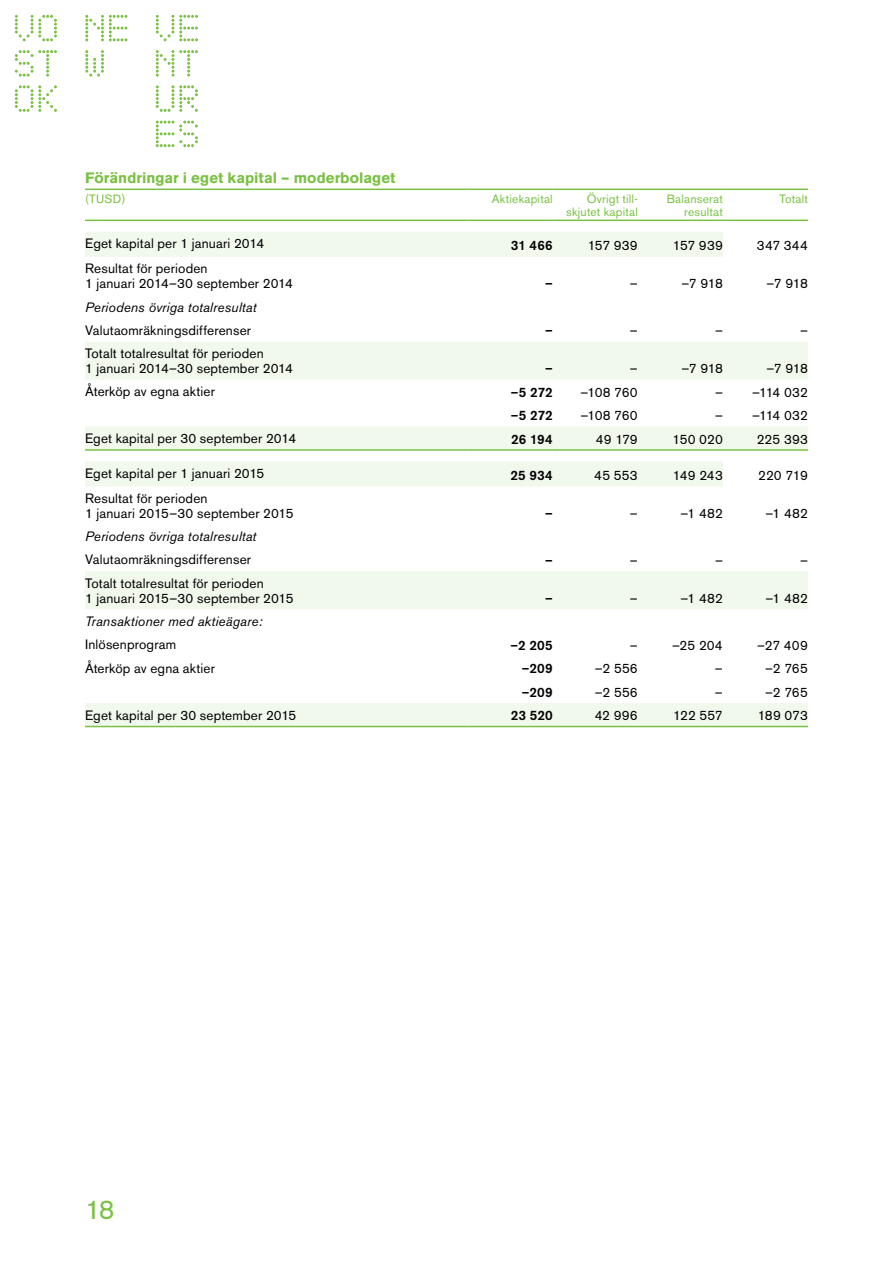
<style>
.page{position:relative;width:893px;height:1263px;background:#fff}
.page>*{position:absolute;margin:0;border:0;box-sizing:border-box;transform-origin:0 0}
.t1{font:27px "Akzidenz Grotesk BE";color:#7ac143}
.t2{font:700 15px "Akzidenz Grotesk BE";letter-spacing:.005em;color:#7ac143}
.t3{font:13.5px/15px "Akzidenz Grotesk BE";letter-spacing:.01em;color:#000}
.t4{font:italic 13.5px "Akzidenz Grotesk BE";letter-spacing:.01em;color:#000}
.t5{font:500 13.5px "Akzidenz Grotesk BE";letter-spacing:.015em;color:#000}
.t6{font:12px/13.5px "Akzidenz Grotesk BE";letter-spacing:.02em;color:#7ac143;text-align:right}
</style>
<div class="page">
<svg style="left:15px;top:50px;width:42px;height:27px"></svg>
<svg style="left:15px;top:15px;width:42px;height:26px"></svg>
<svg style="left:15px;top:85px;width:42px;height:27px"></svg>
<svg style="left:156px;top:85px;width:42px;height:27px"></svg>
<svg style="left:156px;top:121px;width:42px;height:26px"></svg>
<svg style="left:156px;top:50px;width:42px;height:27px"></svg>
<svg style="left:156px;top:15px;width:42px;height:26px"></svg>
<svg style="left:85px;top:50px;width:19px;height:27px"></svg>
<svg style="left:85px;top:15px;width:42px;height:26px"></svg>
<svg style="left:85px;top:232px;width:723px;height:494px"></svg>
<hr style="left:85px;top:189px;width:383px;height:1px;background:#7ac143">
<hr style="left:468px;top:189px;width:85px;height:1px;background:#7ac143">
<hr style="left:553px;top:189px;width:85px;height:1px;background:#7ac143">
<hr style="left:638px;top:189px;width:85px;height:1px;background:#7ac143">
<hr style="left:723px;top:189px;width:85px;height:1px;background:#7ac143">
<hr style="left:85px;top:220px;width:383px;height:1px;background:#7ac143">
<hr style="left:468px;top:220px;width:85px;height:1px;background:#7ac143">
<hr style="left:553px;top:220px;width:85px;height:1px;background:#7ac143">
<hr style="left:638px;top:220px;width:85px;height:1px;background:#7ac143">
<hr style="left:723px;top:220px;width:85px;height:1px;background:#7ac143">
<hr style="left:85px;top:726px;width:383px;height:1px;background:#7ac143">
<hr style="left:468px;top:726px;width:85px;height:1px;background:#7ac143">
<hr style="left:553px;top:726px;width:85px;height:1px;background:#7ac143">
<hr style="left:638px;top:726px;width:85px;height:1px;background:#7ac143">
<hr style="left:723px;top:726px;width:85px;height:1px;background:#7ac143">
<hr style="left:85px;top:449px;width:383px;height:2px;background:#7ac143">
<hr style="left:468px;top:449px;width:85px;height:2px;background:#7ac143">
<hr style="left:553px;top:449px;width:85px;height:2px;background:#7ac143">
<hr style="left:638px;top:449px;width:85px;height:2px;background:#7ac143">
<hr style="left:723px;top:449px;width:85px;height:2px;background:#7ac143">
<p class="t2" style="left:85px;top:169px;width:312px">Förändringar i eget kapital – moderbolaget</p>
<p class="t6" style="left:85px;top:192px;width:42px">(TUSD)</p>
<p class="t6" style="left:492px;top:192px;width:62px">Aktiekapital</p>
<p class="t6" style="left:566px;top:192px;width:73px">Övrigt till&shy;skjutet kapital</p>
<p class="t6" style="left:667px;top:192px;width:58px">Balanserat resultat</p>
<p class="t6" style="left:779px;top:192px;width:30px">Totalt</p>
<p class="t3" style="left:85px;top:236px;width:181px">Eget kapital per 1 januari 2014</p>
<p class="t5" style="left:511px;top:237px;width:43px">31 466</p>
<p class="t3" style="left:588px;top:238px;width:52px">157 939</p>
<p class="t3" style="left:673px;top:238px;width:52px">157 939</p>
<p class="t3" style="left:757px;top:238px;width:52px">347 344</p>
<p class="t3" style="left:85px;top:261px;width:210px">Resultat för perioden<br>1 januari 2014–30 september 2014</p>
<p class="t5" style="left:545px;top:275px;width:9px">–</p>
<p class="t3" style="left:630px;top:276px;width:9px">–</p>
<p class="t3" style="left:682px;top:276px;width:43px">–7 918</p>
<p class="t3" style="left:767px;top:276px;width:43px">–7 918</p>
<p class="t4" style="left:85px;top:299px;width:173px">Periodens övriga totalresultat</p>
<p class="t3" style="left:85px;top:322px;width:168px">Valutaomräkningsdifferenser</p>
<p class="t5" style="left:545px;top:322px;width:9px">–</p>
<p class="t3" style="left:630px;top:323px;width:9px">–</p>
<p class="t3" style="left:715px;top:323px;width:9px">–</p>
<p class="t3" style="left:800px;top:323px;width:9px">–</p>
<p class="t3" style="left:85px;top:346px;width:210px">Totalt totalresultat för perioden<br>1 januari 2014–30 september 2014</p>
<p class="t5" style="left:545px;top:360px;width:9px">–</p>
<p class="t3" style="left:630px;top:361px;width:9px">–</p>
<p class="t3" style="left:682px;top:361px;width:43px">–7 918</p>
<p class="t3" style="left:767px;top:361px;width:43px">–7 918</p>
<p class="t3" style="left:85px;top:384px;width:131px">Återköp av egna aktier</p>
<p class="t5" style="left:511px;top:384px;width:43px">–5 272</p>
<p class="t3" style="left:580px;top:384px;width:59px">–108 760</p>
<p class="t3" style="left:715px;top:384px;width:94px">– –114 032</p>
<p class="t5" style="left:511px;top:407px;width:43px">–5 272</p>
<p class="t3" style="left:580px;top:408px;width:59px">–108 760</p>
<p class="t3" style="left:715px;top:408px;width:94px">– –114 032</p>
<p class="t3" style="left:85px;top:431px;width:213px">Eget kapital per 30 september 2014</p>
<p class="t5" style="left:511px;top:431px;width:43px">26 194</p>
<p class="t3" style="left:596px;top:431px;width:43px">49 179</p>
<p class="t3" style="left:673px;top:431px;width:52px">150 020</p>
<p class="t3" style="left:757px;top:431px;width:53px">225 393</p>
<p class="t3" style="left:85px;top:466px;width:181px">Eget kapital per 1 januari 2015</p>
<p class="t5" style="left:510px;top:467px;width:44px">25 934</p>
<p class="t3" style="left:594px;top:468px;width:45px">45 553</p>
<p class="t3" style="left:673px;top:468px;width:51px">149 243</p>
<p class="t3" style="left:758px;top:468px;width:51px">220 719</p>
<p class="t3" style="left:85px;top:491px;width:210px">Resultat för perioden<br>1 januari 2015–30 september 2015</p>
<p class="t5" style="left:545px;top:505px;width:9px">–</p>
<p class="t3" style="left:630px;top:506px;width:9px">–</p>
<p class="t3" style="left:681px;top:506px;width:44px">–1 482</p>
<p class="t3" style="left:766px;top:506px;width:44px">–1 482</p>
<p class="t4" style="left:85px;top:528px;width:173px">Periodens övriga totalresultat</p>
<p class="t3" style="left:85px;top:552px;width:168px">Valutaomräkningsdifferenser</p>
<p class="t5" style="left:545px;top:552px;width:9px">–</p>
<p class="t3" style="left:630px;top:553px;width:9px">–</p>
<p class="t3" style="left:715px;top:553px;width:9px">–</p>
<p class="t3" style="left:800px;top:553px;width:9px">–</p>
<p class="t3" style="left:85px;top:576px;width:210px">Totalt totalresultat för perioden<br>1 januari 2015–30 september 2015</p>
<p class="t5" style="left:545px;top:590px;width:9px">–</p>
<p class="t3" style="left:630px;top:591px;width:9px">–</p>
<p class="t3" style="left:681px;top:591px;width:44px">–1 482</p>
<p class="t3" style="left:766px;top:591px;width:44px">–1 482</p>
<p class="t4" style="left:85px;top:613px;width:179px">Transaktioner med aktieägare:</p>
<p class="t3" style="left:85px;top:637px;width:93px">Inlösenprogram</p>
<p class="t5" style="left:511px;top:637px;width:44px">–2 205</p>
<p class="t3" style="left:630px;top:637px;width:9px">–</p>
<p class="t3" style="left:672px;top:637px;width:52px">–25 204</p>
<p class="t3" style="left:757px;top:637px;width:52px">–27 409</p>
<p class="t3" style="left:85px;top:660px;width:131px">Återköp av egna aktier</p>
<p class="t5" style="left:522px;top:660px;width:32px">–209</p>
<p class="t3" style="left:595px;top:661px;width:44px">–2 556</p>
<p class="t3" style="left:715px;top:661px;width:9px">–</p>
<p class="t3" style="left:765px;top:661px;width:44px">–2 765</p>
<p class="t5" style="left:522px;top:684px;width:32px">–209</p>
<p class="t3" style="left:595px;top:684px;width:44px">–2 556</p>
<p class="t3" style="left:715px;top:684px;width:9px">–</p>
<p class="t3" style="left:765px;top:684px;width:44px">–2 765</p>
<p class="t3" style="left:85px;top:707px;width:213px">Eget kapital per 30 september 2015</p>
<p class="t5" style="left:511px;top:707px;width:43px">23 520</p>
<p class="t3" style="left:595px;top:708px;width:45px">42 996</p>
<p class="t3" style="left:673px;top:708px;width:51px">122 557</p>
<p class="t3" style="left:758px;top:708px;width:52px">189 073</p>
<h1 class="t1" style="left:85px;top:1194px;width:31px">18</h1>
</div>
